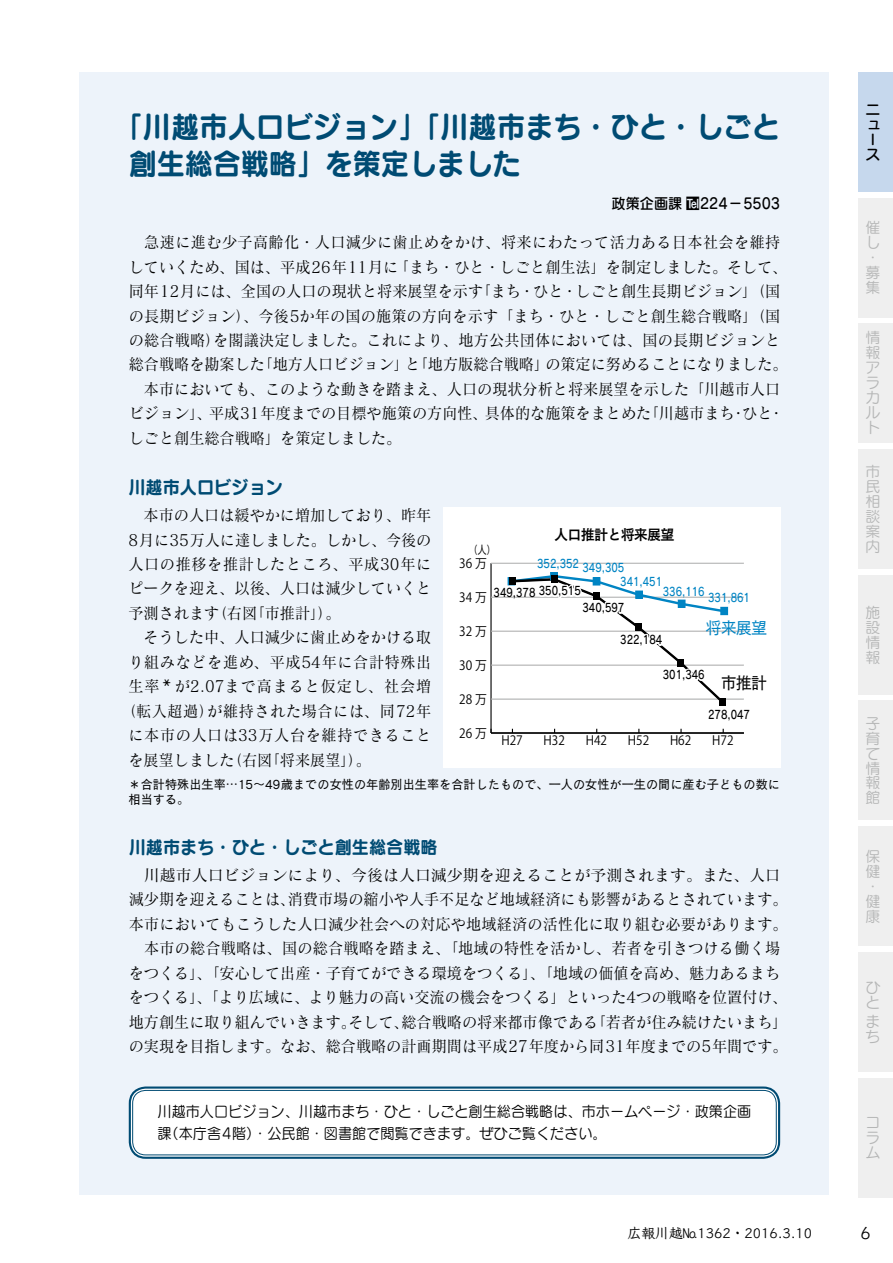
<style>
.page{position:relative;width:893px;height:1263px;background:#fff}
.page>*{position:absolute;margin:0;border:0;box-sizing:border-box;transform-origin:0 0}
.t1{font:29.7px/37.2px "Seurat Pro B";letter-spacing:.005em;color:#004b73;scale:.95 1}
.t2{font:18px "Seurat Pro B";color:#004b73;scale:.95 1}
.t3{font:16.95px "Cezanne Pro M";color:#0084c3;scale:.95 1}
.t4{font:16.95px "Cezanne Pro M";color:#000;scale:.95 1}
.t5{font:16.95px "Klee Pro DB";color:#000}
.t6{font:15.9px/24.5px "Matisse Pro M";color:#000;scale:.95 1}
.t7{font:15.9px/24.5px "Matisse Pro M";color:#000;text-align:center}
.t8{font:15.9px "Matisse Pro M";letter-spacing:.04em;color:#000;scale:.95 1}
.t9{font:15.9px "Matisse Pro M";letter-spacing:.06em;color:#000;scale:.95 1}
.t10{font:14.85px/22.4px "Seurat Pro M";color:#000;scale:.95 1}
.t11{font:14.85px/14.9px "Seurat Pro M";color:#b5b6b6;text-align:justify}
.t12{font:14.85px "Seurat Pro DB";color:#000;scale:.95 1}
.t13{font:14.85px "Cezanne Pro DB";letter-spacing:-.06em;color:#000;scale:.95 1}
.t14{font:14.85px/14.9px "Seurat Pro DB";color:#000}
.t15{font:13.8px "Klee Pro DB";color:#000}
.t16{font:12.75px/14.9px "Cezanne Pro M";letter-spacing:.005em;color:#000;scale:.95 1}
.t17{font:12.75px "Koz Go Pr 6 N";color:#000;scale:.93 1}
.t18{font:11.7px "Rodin Pro DB";color:#000;scale:.8 1}
.t19{font:11.7px/15.8px "Rodin Pro DB";color:#0084c3;scale:.8 1}
.t20{font:11.7px "Cezanne Pro M";color:#000;scale:.8 1}
.s1{font-family:"FOT Kigou Tsushin A"}
.s2{font-family:"Rodin Pro M"}
.s3{color:#fff}
</style>
<div class="page">
<div style="left:859px;top:701px;width:34px;height:119px;background:#efefef"></div>
<div style="left:859px;top:575px;width:34px;height:119px;background:#efefef"></div>
<div style="left:859px;top:826px;width:34px;height:120px;background:#efefef"></div>
<div style="left:859px;top:952px;width:34px;height:119px;background:#efefef"></div>
<div style="left:859px;top:1078px;width:34px;height:119px;background:#efefef"></div>
<div style="left:859px;top:449px;width:34px;height:119px;background:#efefef"></div>
<div style="left:859px;top:324px;width:34px;height:119px;background:#efefef"></div>
<div style="left:859px;top:198px;width:34px;height:119px;background:#efefef"></div>
<div style="left:859px;top:72px;width:34px;height:119px;background:#c6d8ed"></div>
<div style="left:80px;top:72px;width:749px;height:1123px;background:#edf3fa"></div>
<div style="left:130px;top:1087px;width:649px;height:71px;background:#fff;border-radius:16px"></div>
<div style="left:129px;top:1086px;width:651px;height:73px;border:2px solid #004b73;border-radius:16px"></div>
<div style="left:132px;top:1090px;width:645px;height:65px;border:1px solid #004b73;border-radius:13px"></div>
<div style="left:443px;top:507px;width:337px;height:261px;background:#fff"></div>
<hr style="left:490px;top:563px;width:2px;height:170px;background:#000">
<hr style="left:491px;top:732px;width:253px;height:1px;background:#000">
<hr style="left:491px;top:699px;width:253px;height:1px;background:#b5b6b6">
<hr style="left:491px;top:665px;width:253px;height:1px;background:#b5b6b6">
<hr style="left:491px;top:631px;width:253px;height:1px;background:#b5b6b6">
<hr style="left:491px;top:597px;width:253px;height:1px;background:#b5b6b6">
<hr style="left:491px;top:563px;width:253px;height:1px;background:#b5b6b6">
<div style="left:508px;top:577px;width:7px;height:8px;border:1px solid #0084c3"></div>
<div style="left:550px;top:572px;width:8px;height:8px;border:1px solid #0084c3"></div>
<div style="left:509px;top:578px;width:6px;height:7px;background:#000"></div>
<svg style="left:510px;top:573px;width:234px;height:160px"></svg>
<p class="t1" style="left:129px;top:107px;width:687px;text-indent:-14px">「川越市人口ビジョン」「川越市まち・ひと・しごと創生総合戦略」を策定しました</p>
<p class="t12" style="left:612px;top:194px;width:179px">政策企画課 <span class="s1">L</span>224－5503</p>
<p class="t6" style="left:129px;top:230px;width:695px">　急速に進む少子高齢化・人口減少に歯止めをかけ、将来にわたって活力ある日本社会を維持していくため、国は、平成26年11月に「まち・ひと・しごと創生法」を制定しました。そして、同年12月には、全国の人口の現状と将来展望を示す「まち・ひと・しごと創生長期ビジョン」（国の長期ビジョン）、今後5か年の国の施策の方向を示す「まち・ひと・しごと創生総合戦略」（国の総合戦略）を閣議決定しました。これにより、地方公共団体においては、国の長期ビジョンと総合戦略を勘案した「地方人口ビジョン」と「地方版総合戦略」の策定に努めることになりました。　本市においても、このような動きを踏まえ、人口の現状分析と将来展望を示した「川越市人口ビジョン」、平成31年度までの目標や施策の方向性、具体的な施策をまとめた「川越市まち・ひと・しごと創生総合戦略」を策定しました。</p>
<p class="t2" style="left:128px;top:475px;width:164px">川越市人口ビジョン</p>
<p class="t6" style="left:128px;top:503px;width:320px">　本市の人口は緩やかに増加しており、昨年</p>
<p class="t6" style="left:128px;top:527px;width:320px">8月に35万人に達しました。しかし、今後の</p>
<p class="t8" style="left:128px;top:554px;width:320px">人口の推移を推計したところ、平成30年に</p>
<p class="t6" style="left:128px;top:576px;width:320px">ピークを迎え、以後、人口は減少していくと</p>
<p class="t6" style="left:128px;top:600px;width:225px">予測されます（右図「市推計」）。</p>
<p class="t6" style="left:128px;top:625px;width:320px">　そうした中、人口減少に歯止めをかける取</p>
<p class="t8" style="left:128px;top:652px;width:320px">り組みなどを進め、平成54年に合計特殊出</p>
<p class="t9" style="left:128px;top:676px;width:320px">生率 <span class="s2">*</span> が2.07まで高まると仮定し、社会増</p>
<p class="t8" style="left:121px;top:701px;width:328px">（転入超過）が維持された場合には、同72年</p>
<p class="t8" style="left:128px;top:725px;width:320px">に本市の人口は33万人台を維持できること</p>
<p class="t6" style="left:128px;top:747px;width:257px">を展望しました（右図「将来展望」）。</p>
<p class="t20" style="left:468px;top:542px;width:37px">（人）</p>
<p class="t13" style="left:554px;top:525px;width:128px">人口推計と将来展望</p>
<p class="t17" style="left:459px;top:556px;width:31px">36 万</p>
<p class="t19" style="left:620px;top:557px;width:54px;text-indent:-83px">352,352 349,305<br>341,451</p>
<p class="t18" style="left:539px;top:583px;width:54px"><span class="s3">3</span>50,515</p>
<p class="t19" style="left:663px;top:583px;width:54px">336,116</p>
<p class="t18" style="left:494px;top:585px;width:54px">349,378</p>
<p class="t17" style="left:459px;top:590px;width:31px">34 万</p>
<p class="t19" style="left:708px;top:589px;width:54px">331,861</p>
<p class="t18" style="left:582px;top:600px;width:54px"><span class="s3">3</span>40,597</p>
<p class="t18" style="left:620px;top:632px;width:54px"><span class="s3">3</span>22,184</p>
<p class="t3" style="left:705px;top:617px;width:66px">将来展望</p>
<p class="t17" style="left:459px;top:624px;width:31px">32 万</p>
<p class="t17" style="left:459px;top:658px;width:31px">30 万</p>
<p class="t17" style="left:459px;top:692px;width:31px">28 万</p>
<p class="t17" style="left:459px;top:726px;width:31px">26 万</p>
<p class="t18" style="left:663px;top:667px;width:54px"><span class="s3">3</span>01,346</p>
<p class="t4" style="left:721px;top:672px;width:50px">市推計</p>
<p class="t18" style="left:708px;top:706px;width:54px"><span class="s3">2</span>78,047</p>
<p class="t17" style="left:501px;top:733px;width:24px">H27</p>
<p class="t17" style="left:544px;top:733px;width:24px">H32</p>
<p class="t17" style="left:586px;top:733px;width:24px">H42</p>
<p class="t17" style="left:628px;top:733px;width:24px">H52</p>
<p class="t17" style="left:670px;top:733px;width:24px">H62</p>
<p class="t17" style="left:712px;top:733px;width:24px">H72</p>
<p class="t16" style="left:129px;top:777px;width:687px">＊合計特殊出生率…15～49歳までの女性の年齢別出生率を合計したもので、一人の女性が一生の間に産む子どもの数に相当する。</p>
<p class="t2" style="left:129px;top:835px;width:327px">川越市まち・ひと・しごと創生総合戦略</p>
<p class="t7" style="left:129px;top:862px;width:660px">川越市人口ビジョンにより、今後は人口減少期を迎えることが予測されます。また、人口<br>減少期を迎えることは、消費市場の縮小や人手不足など地域経済にも影響があるとされています。本市においてもこうした人口減少社会への対応や地域経済の活性化に取り組む必要があります。　本市の総合戦略は、国の総合戦略を踏まえ、「地域の特性を活かし、若者を引きつける働く場をつくる」、「安心して出産・子育てができる環境をつくる」、「地域の価値を高め、魅力あるまちをつくる」、「より広域に、より魅力の高い交流の機会をつくる」といった4つの戦略を位置付け、地方創生に取り組んでいきます。そして、総合戦略の将来都市像である「若者が住み続けたいまち」の実現を目指します。なお、総合戦略の計画期間は平成27年度から同31年度までの5年間です。</p>
<p class="t10" style="left:158px;top:1100px;width:627px">川越市人口ビジョン、川越市まち・ひと・しごと創生総合戦略は、市ホームページ・政策企画課（本庁舎4階）・公民館・図書館で閲覧できます。ぜひご覧ください。</p>
<p class="t14" style="left:865px;top:102px;width:16px">ニュース</p>
<p class="t11" style="left:865px;top:220px;width:16px;text-align:left">催し・募集</p>
<p class="t11" style="left:865px;top:330px;width:16px">情報アラカルト</p>
<p class="t11" style="left:865px;top:464px;width:16px">市民相談案内</p>
<p class="t11" style="left:865px;top:604px;width:16px">施設情報</p>
<p class="t11" style="left:865px;top:715px;width:16px">子育て情報館</p>
<p class="t11" style="left:865px;top:848px;width:16px;text-align:left">保健・健康</p>
<p class="t11" style="left:865px;top:979px;width:16px">ひと</p>
<p class="t11" style="left:865px;top:1014px;width:15px">まち</p>
<p class="t11" style="left:865px;top:1115px;width:16px">コラム</p>
<p class="t15" style="left:628px;top:1224px;width:186px">広報川越№1362・2016.3.10</p>
<p class="t5" style="left:861px;top:1222px;width:12px">6</p>
</div>
